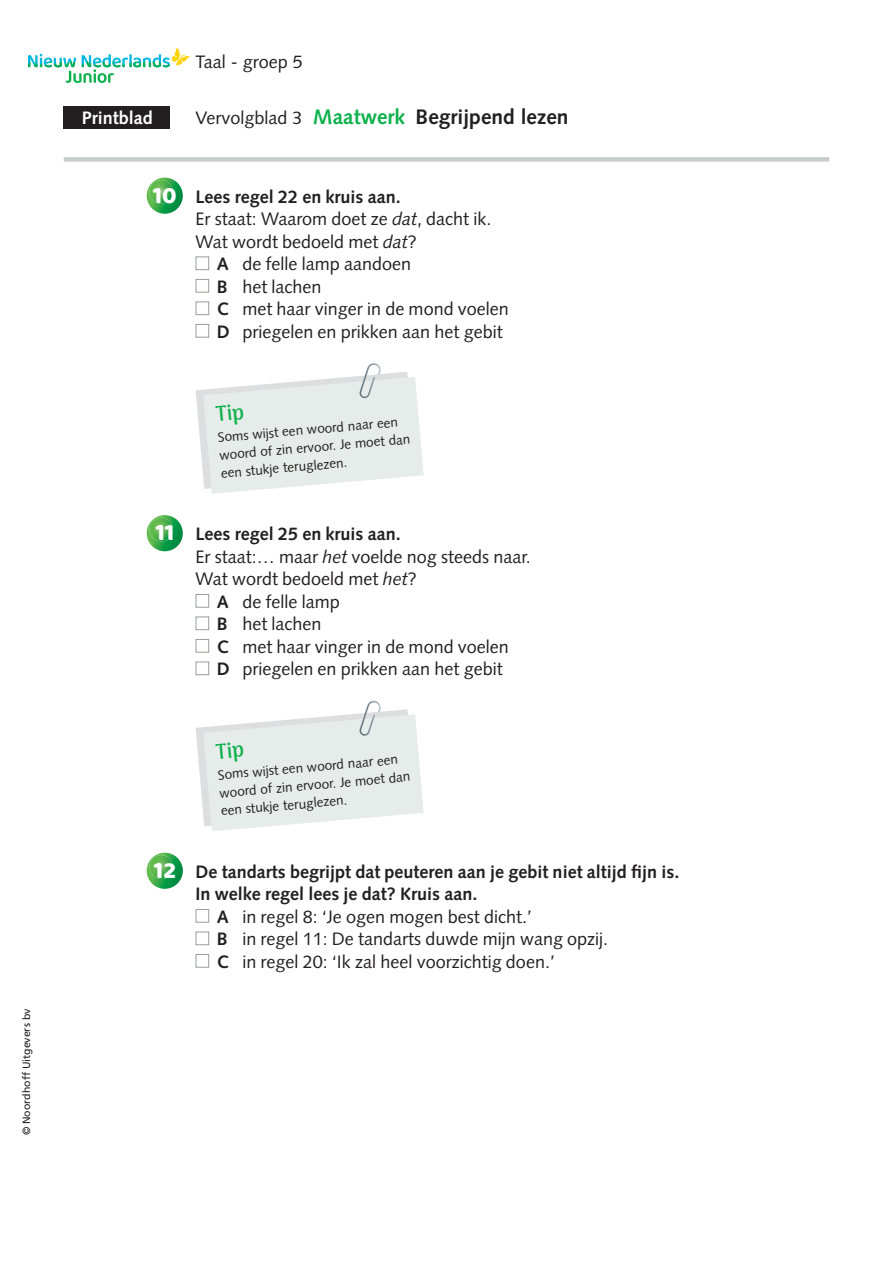
<style>
.page{position:relative;width:893px;height:1263px;background:#fff}
.page>*{position:absolute;margin:0;border:0;box-sizing:border-box;transform-origin:0 0}
.t1{font:24px "Baloo";color:#fff}
.t2{font:700 21px "Syntax LT Std";color:#231f20}
.t3{font:18px "Syntax LT Std";color:#231f20}
.t4{font:700 18px "Syntax LT Std";color:#231f20}
.t5{font:700 18px "Syntax LT Std";color:#fff}
.t6{font:13.5px/18px "Syntax LT Std";color:#231f20}
.t7{font:10.5px "Frutiger LT Std";color:#231f20}
.s1{font-weight:400;font-size:18px}
.s2{color:#0cb14b}
.s3{font-style:italic}
.s4{font-weight:700}
</style>
<div class="page">
<svg style="left:28px;top:48px;width:162px;height:35px"></svg>
<div style="left:64px;top:157px;width:765px;height:5px;background:#c6ceca"></div>
<div style="left:196px;top:256px;width:13px;height:14px;border:1px solid #94a098"></div>
<div style="left:196px;top:279px;width:13px;height:13px;border:1px solid #94a098"></div>
<div style="left:196px;top:301px;width:13px;height:14px;border:1px solid #94a098"></div>
<div style="left:196px;top:324px;width:13px;height:14px;border:1px solid #94a098"></div>
<div style="left:196px;top:594px;width:13px;height:14px;border:1px solid #94a098"></div>
<div style="left:196px;top:616px;width:13px;height:14px;border:1px solid #94a098"></div>
<div style="left:196px;top:639px;width:13px;height:13px;border:1px solid #94a098"></div>
<div style="left:196px;top:661px;width:13px;height:14px;border:1px solid #94a098"></div>
<div style="left:196px;top:909px;width:13px;height:13px;border:1px solid #94a098"></div>
<div style="left:196px;top:931px;width:13px;height:14px;border:1px solid #94a098"></div>
<div style="left:196px;top:954px;width:13px;height:14px;border:1px solid #94a098"></div>
<svg style="left:147px;top:178px;width:36px;height:36px"></svg>
<img style="left:148px;top:180px;width:26px;height:24px">
<svg style="left:147px;top:515px;width:36px;height:36px"></svg>
<img style="left:148px;top:518px;width:26px;height:23px">
<svg style="left:147px;top:853px;width:36px;height:36px"></svg>
<img style="left:148px;top:855px;width:26px;height:24px">
<div style="left:64px;top:106px;width:106px;height:23px;background:#231f20"></div>
<svg style="left:196px;top:363px;width:228px;height:131px"></svg>
<svg style="left:196px;top:700px;width:228px;height:131px"></svg>
<p class="t7" style="left:20px;top:1135px;width:128px;rotate:-90deg">© Noordhoff Uitgevers bv</p>
<p class="t3" style="left:196px;top:51px;width:109px">Taal - groep 5</p>
<p class="t5" style="left:82px;top:107px;width:73px">Printblad</p>
<p class="t2" style="left:196px;top:104px;width:374px"><span class="s1">Vervolgblad 3</span> <span class="s2">Maatwerk</span> Begrijpend lezen</p>
<h1 class="t1" style="left:153px;top:180px;width:25px">10</h1>
<p class="t4" style="left:196px;top:186px;width:207px">Lees regel 22 en kruis aan.</p>
<p class="t3" style="left:196px;top:208px;width:297px">Er staat: Waarom doet ze <span class="s3">dat</span>, dacht ik.</p>
<p class="t3" style="left:196px;top:231px;width:223px">Wat wordt bedoeld met <span class="s3">dat</span>?</p>
<p class="t3" style="left:217px;top:253px;width:196px"><span class="s4">A</span> de felle lamp aandoen</p>
<p class="t3" style="left:217px;top:276px;width:106px"><span class="s4">B</span> het lachen</p>
<p class="t3" style="left:217px;top:298px;width:294px"><span class="s4">C</span> met haar vinger in de mond voelen</p>
<p class="t3" style="left:217px;top:321px;width:287px"><span class="s4">D</span> priegelen en prikken aan het gebit</p>
<h1 class="t1" style="left:155px;top:518px;width:20px">11</h1>
<p class="t6" style="left:217px;top:428px;width:193px;rotate:-5deg">Soms wijst een woord naar een woord of zin ervoor. Je moet dan een stukje teruglezen.</p>
<p class="t4" style="left:196px;top:523px;width:207px">Lees regel 25 en kruis aan.</p>
<p class="t3" style="left:196px;top:546px;width:337px">Er staat:… maar <span class="s3">het</span> voelde nog steeds naar.</p>
<p class="t3" style="left:196px;top:568px;width:223px">Wat wordt bedoeld met <span class="s3">het</span>?</p>
<p class="t3" style="left:217px;top:591px;width:125px"><span class="s4">A</span> de felle lamp</p>
<p class="t3" style="left:217px;top:613px;width:106px"><span class="s4">B</span> het lachen</p>
<p class="t3" style="left:217px;top:636px;width:294px"><span class="s4">C</span> met haar vinger in de mond voelen</p>
<p class="t3" style="left:217px;top:658px;width:287px"><span class="s4">D</span> priegelen en prikken aan het gebit</p>
<h1 class="t1" style="left:154px;top:855px;width:24px">12</h1>
<p class="t6" style="left:217px;top:766px;width:193px;rotate:-5deg">Soms wijst een woord naar een woord of zin ervoor. Je moet dan een stukje teruglezen.</p>
<p class="t4" style="left:196px;top:861px;width:485px">De tandarts begrijpt dat peuteren aan je gebit niet altijd fijn is.</p>
<p class="t4" style="left:196px;top:883px;width:283px">In welke regel lees je dat? Kruis aan.</p>
<p class="t3" style="left:217px;top:906px;width:317px"><span class="s4">A</span> in regel 8: ‘Je ogen mogen best dicht.’</p>
<p class="t3" style="left:217px;top:928px;width:393px"><span class="s4">B</span> in regel 11: De tandarts duwde mijn wang opzij.</p>
<p class="t3" style="left:217px;top:951px;width:340px"><span class="s4">C</span> in regel 20: ‘Ik zal heel voorzichtig doen.’</p>
</div>
